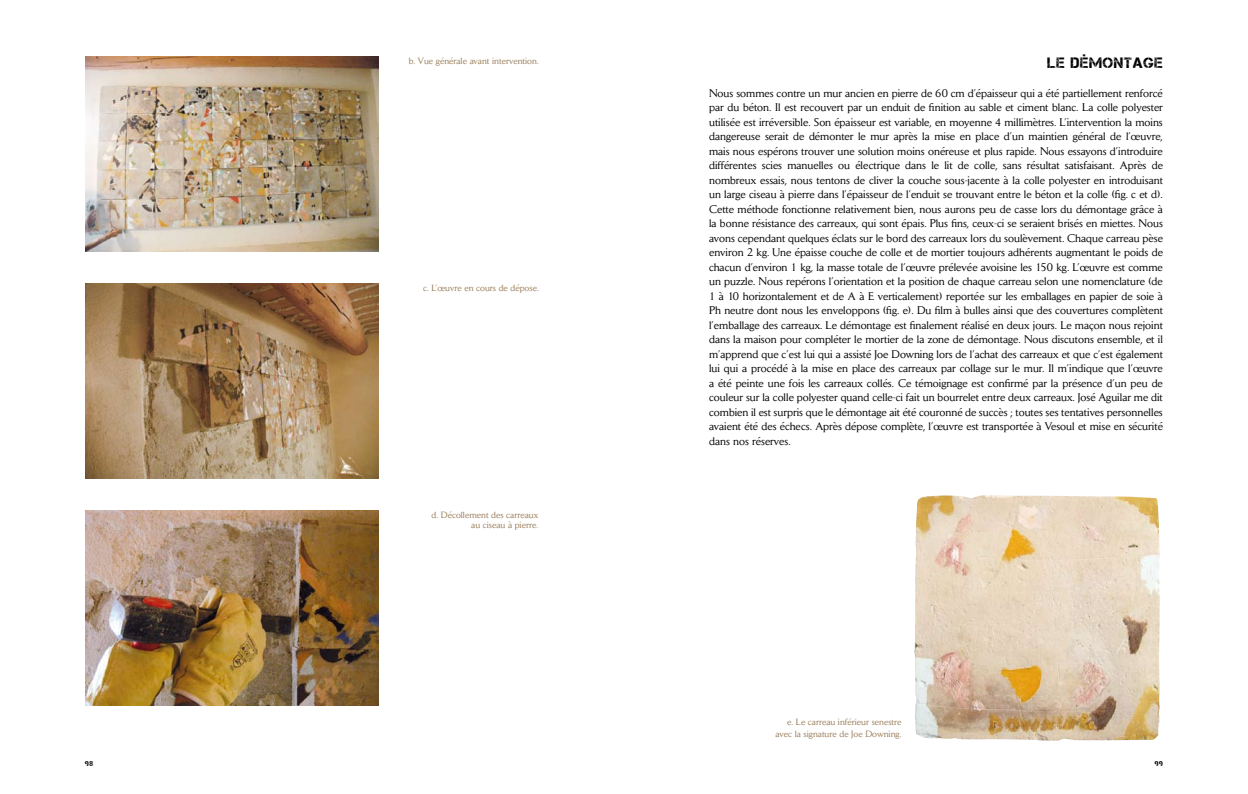
<style>
.page{position:relative;width:1248px;height:794px;background:#fff}
.page>*{position:absolute;margin:0;border:0;box-sizing:border-box;transform-origin:0 0}
.t1{font:15px "Captureit";letter-spacing:.05em;color:#000}
.t2{font:11px/14.5px "Daily News";color:#000;text-align:justify}
.t3{font:9px/12px "Daily News";color:#997d58;text-align:right}
.t4{font:7px "Captureit";color:#000}
</style>
<div class="page">
<img style="left:85px;top:57px;width:293px;height:195px">
<img style="left:85px;top:283px;width:293px;height:195px">
<img style="left:85px;top:510px;width:293px;height:195px">
<img style="left:914px;top:495px;width:245px;height:246px">
<p class="t3" style="left:408px;top:55px;width:132px">b. Vue générale avant intervention.</p>
<p class="t3" style="left:423px;top:281px;width:117px">c. L’œuvre en cours de dépose.</p>
<p class="t3" style="left:431px;top:509px;width:108px;line-height:10.8px">d. Décollement des carreaux au ciseau à pierre.</p>
<h1 class="t1" style="left:1047px;top:54px;width:117px">LE DÉMONTAGE</h1>
<p class="t2" style="left:709px;top:85px;width:455px">Nous sommes contre un mur ancien en pierre de 60 cm d’épaisseur qui a été partiellement renforcé par du béton. Il est recouvert par un enduit de finition au sable et ciment blanc. La colle polyester utilisée est irréversible. Son épaisseur est variable, en moyenne 4 millimètres. L’intervention la moins dangereuse serait de démonter le mur après la mise en place d’un maintien général de l’œuvre, mais nous espérons trouver une solution moins onéreuse et plus rapide. Nous essayons d’introduire différentes scies manuelles ou électrique dans le lit de colle, sans résultat satisfaisant. Après de nombreux essais, nous tentons de cliver la couche sous-jacente à la colle polyester en introduisant un large ciseau à pierre dans l’épaisseur de l’enduit se trouvant entre le béton et la colle (fig. c et d).<br>Cette méthode fonctionne relativement bien, nous aurons peu de casse lors du démontage grâce à la bonne résistance des carreaux, qui sont épais. Plus fins, ceux-ci se seraient brisés en miettes. Nous avons cependant quelques éclats sur le bord des carreaux lors du soulèvement. Chaque carreau pèse environ 2 kg. Une épaisse couche de colle et de mortier toujours adhérents augmentant le poids de chacun d’environ 1 kg, la masse totale de l’œuvre prélevée avoisine les 150 kg. L’œuvre est comme un puzzle. Nous repérons l’orientation et la position de chaque carreau selon une nomenclature (de 1 à 10 horizontalement et de A à E verticalement) reportée sur les emballages en papier de soie à Ph neutre dont nous les enveloppons (fig. e). Du film à bulles ainsi que des couvertures complètent l’emballage des carreaux. Le démontage est finalement réalisé en deux jours. Le maçon nous rejoint dans la maison pour compléter le mortier de la zone de démontage. Nous discutons ensemble, et il m’apprend que c’est lui qui a assisté Joe Downing lors de l’achat des carreaux et que c’est également lui qui a procédé à la mise en place des carreaux par collage sur le mur. Il m’indique que l’œuvre a été peinte une fois les carreaux collés. Ce témoignage est confirmé par la présence d’un peu de couleur sur la colle polyester quand celle-ci fait un bourrelet entre deux carreaux. José Aguilar me dit combien il est surpris que le démontage ait été couronné de succès ; toutes ses tentatives personnelles avaient été des échecs. Après dépose complète, l’œuvre est transportée à Vesoul et mise en sécurité dans nos réserves.</p>
<p class="t3" style="left:775px;top:716px;width:128px">e. Le carreau inférieur senestre avec la signature de Joe Downing.</p>
<p class="t4" style="left:85px;top:759px;width:10px">98</p>
<p class="t4" style="left:1154px;top:759px;width:10px">99</p>
</div>
